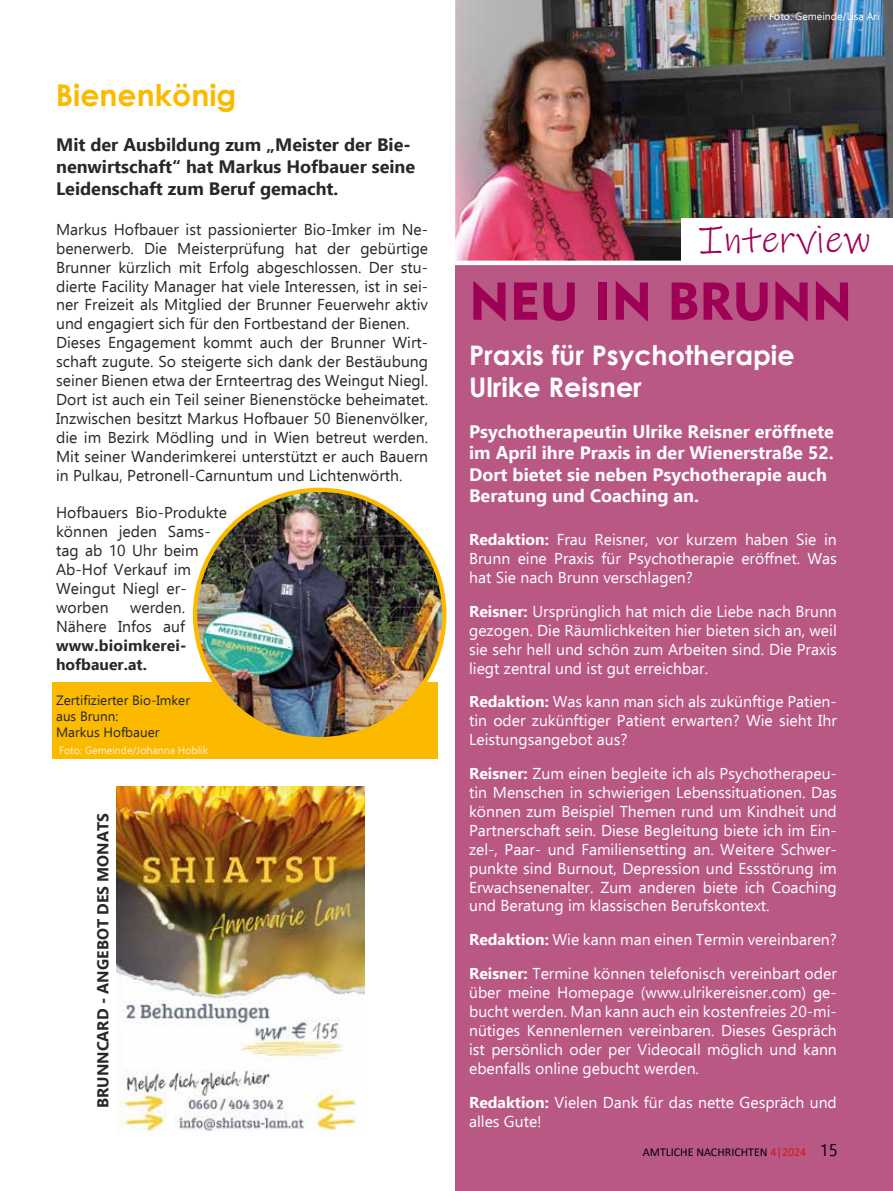
<style>
.page{position:relative;width:893px;height:1191px;background:#fff}
.page>*{position:absolute;margin:0;border:0;box-sizing:border-box;transform-origin:0 0}
.t1{font:52.5px "Geometric 415 BT Black A";letter-spacing:-.005em;color:#9e0056}
.t2{font:39px "Ink Free";color:#9e0056}
.t3{font:700 30px "Century Gothic";color:#fbba00}
.t4{font:700 27px/32.4px "Century Gothic";color:#fff}
.t5{font:700 18px/21.6px "Ebrima";color:#fff}
.t6{font:700 18px/21.6px "Ebrima";color:#282827}
.t7{font:15.75px/18.9px "Ebrima";color:#fff;text-align:justify}
.t8{font:15.75px/18.9px "Ebrima";color:#282827}
.t9{font:700 15.75px/18.9px "Ebrima";color:#282827}
.t10{font:13.5px/16.2px "Ebrima";color:#282827}
.t11{font:12px "Calibri";color:#000}
.t12{font:10.5px "Ebrima";color:#fff1d7}
.t13{font:10.5px "Ebrima";color:#fff}
.s1{font-weight:700}
.s2{color:#d51317}
.s3{font-family:"Ebrima";font-size:16.5px}
</style>
<div class="page">
<div style="left:455px;top:0;width:438px;height:1191px;background:#b95884"></div>
<img style="left:455px;top:0;width:438px;height:265px">
<div style="left:681px;top:219px;width:212px;height:45px;background:#fff"></div>
<div style="left:52px;top:682px;width:385px;height:77px;background:#fbba00"></div>
<img style="left:195px;top:490px;width:249px;height:249px;border-radius:125px">
<img style="left:117px;top:786px;width:248px;height:346px">
<h3 class="t3" style="left:56px;top:72px;width:182px">Bienenkönig</h3>
<p class="t6" style="left:56px;top:133px;width:361px">Mit der Ausbildung zum „Meister der Bie&shy;nenwirtschaft“ hat Markus Hofbauer seine<br>Leidenschaft zum Beruf gemacht.</p>
<p class="t8" style="left:56px;top:219px;width:374px">Markus Hofbauer ist passionierter Bio-Imker im Ne&shy;benerwerb. Die Meisterprüfung hat der gebürtige Brunner kürzlich mit Erfolg abgeschlossen. Der stu&shy;dierte Facility Manager hat viele Interessen, ist in sei&shy;ner Freizeit als Mitglied der Brunner Feuerwehr aktiv und engagiert sich für den Fortbestand der Bienen.<br>Dieses Engagement kommt auch der Brunner Wirt&shy;schaft zugute. So steigerte sich dank der Bestäubung seiner Bienen etwa der Ernteertrag des Weingut Niegl.<br>Dort ist auch ein Teil seiner Bienenstöcke beheimatet.<br>Inzwischen besitzt Markus Hofbauer 50 Bienenvölker, die im Bezirk Mödling und in Wien betreut werden.<br>Mit seiner Wanderimkerei unterstützt er auch Bauern in Pulkau, Petronell-Carnuntum und Lichtenwörth.</p>
<p class="t8" style="left:56px;top:503px;width:173px">Hofbauers Bio-Produkte können jeden Sams&shy;tag ab 10 Uhr beim<br>Ab-Hof Verkauf im<br>Weingut Niegl er&shy;worben</p>
<p class="t8" style="left:56px;top:597px;width:131px;text-align:right">werden.<br>Nähere Infos auf</p>
<p class="t9" style="left:56px;top:635px;width:132px">www.bioimkerei&shy;hofbauer.at.</p>
<p class="t10" style="left:56px;top:691px;width:135px">Zertifizierter Bio-Imker aus Brunn:<br>Markus Hofbauer</p>
<p class="t12" style="left:59px;top:743px;width:151px">Foto: Gemeinde/Johanna Hoblik</p>
<p class="t9" style="left:93px;top:1108px;width:296px;rotate:-90deg">BRUNNCARD - ANGEBOT DES MONATS</p>
<p class="t13" style="left:769px;top:8px;width:112px">Foto: Gemeinde/Lisa Ari</p>
<h2 class="t2" style="left:698px;top:214px;width:174px">Interview</h2>
<h1 class="t1" style="left:469px;top:269px;width:385px">NEU IN BRUNN</h1>
<h3 class="t4" style="left:469px;top:337px;width:327px">Praxis für Psychotherapie<br>Ulrike Reisner</h3>
<p class="t5" style="left:469px;top:419px;width:366px">Psychotherapeutin Ulrike Reisner eröffnete im April ihre Praxis in der Wienerstraße 52.<br>Dort bietet sie neben Psychotherapie auch Beratung und Coaching an.</p>
<p class="t7" style="left:469px;top:529px;width:369px"><span class="s1">Redaktion:</span> Frau Reisner, vor kurzem haben Sie in Brunn eine Praxis für Psychotherapie eröffnet. Was hat Sie nach Brunn verschlagen?</p>
<p class="t7" style="left:469px;top:601px;width:369px"><span class="s1">Reisner:</span> Ursprünglich hat mich die Liebe nach Brunn gezogen. Die Räumlichkeiten hier bieten sich an, weil sie sehr hell und schön zum Arbeiten sind. Die Praxis liegt zentral und ist gut erreichbar.</p>
<p class="t7" style="left:469px;top:692px;width:369px"><span class="s1">Redaktion:</span> Was kann man sich als zukünftige Patien&shy;tin oder zukünftiger Patient erwarten? Wie sieht Ihr Leistungsangebot aus?</p>
<p class="t7" style="left:469px;top:763px;width:369px"><span class="s1">Reisner:</span> Zum einen begleite ich als Psychotherapeu&shy;tin Menschen in schwierigen Lebenssituationen. Das können zum Beispiel Themen rund um Kindheit und Partnerschaft sein. Diese Begleitung biete ich im Ein&shy;zel-, Paar- und Familiensetting an. Weitere Schwer&shy;punkte sind Burnout, Depression und Essstörung im Erwachsenenalter. Zum anderen biete ich Coaching und Beratung im klassischen Berufskontext.</p>
<p class="t7" style="left:469px;top:922px;width:369px;line-height:33.9px"><span class="s1">Redaktion:</span> Wie kann man einen Termin vereinbaren?<br><span class="s1">Reisner:</span> Termine können telefonisch vereinbart oder</p>
<p class="t7" style="left:469px;top:982px;width:369px">über meine Homepage (www.ulrikereisner.com) ge&shy;bucht werden. Man kann auch ein kostenfreies 20-mi&shy;nütiges Kennenlernen vereinbaren. Dieses Gespräch ist persönlich oder per Videocall möglich und kann ebenfalls online gebucht werden.</p>
<p class="t7" style="left:469px;top:1092px;width:369px"><span class="s1">Redaktion:</span> Vielen Dank für das nette Gespräch und alles Gute!</p>
<p class="t11" style="left:643px;top:1143px;width:196px">AMTLICHE NACHRICHTEN <span class="s2">4|2024</span> <span class="s3">15</span></p>
</div>
